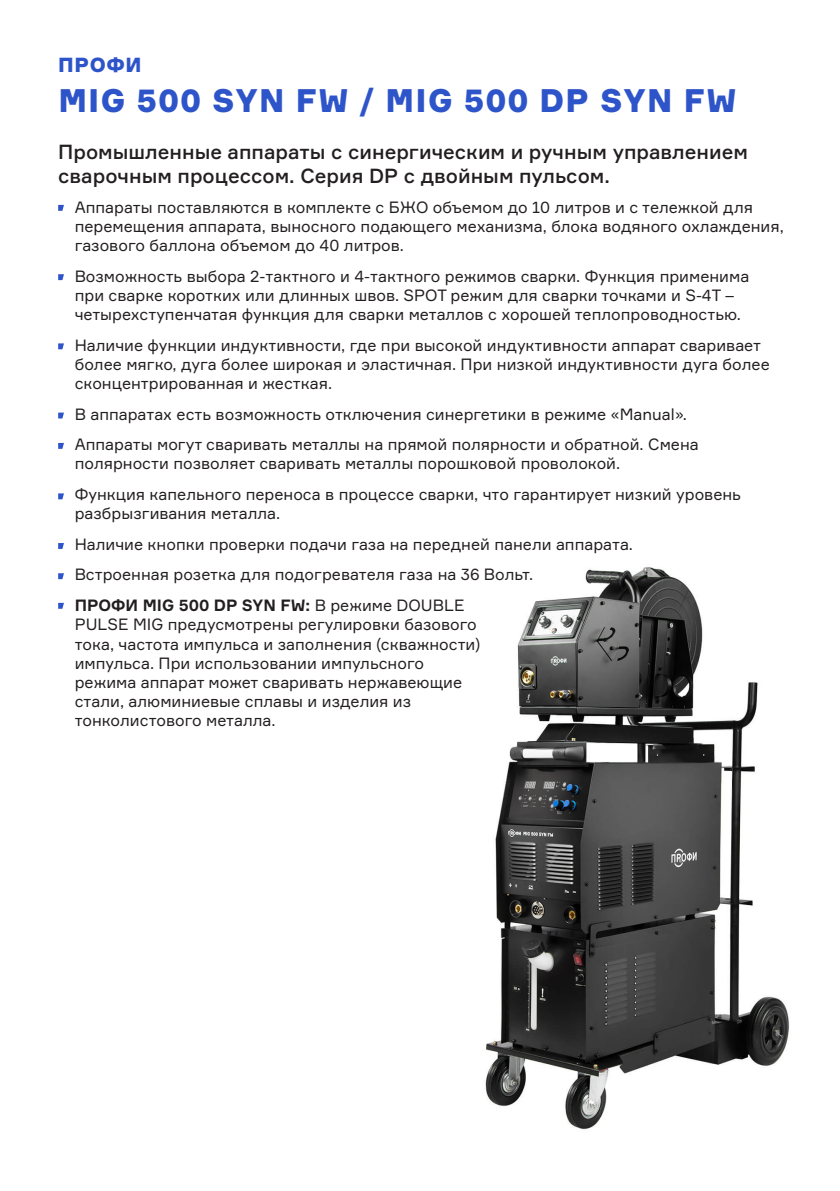
<style>
.page{position:relative;width:840px;height:1191px;background:#fff}
.page>*{position:absolute;margin:0;border:0;box-sizing:border-box;transform-origin:0 0}
.t1{font:900 32px "Formular";letter-spacing:.04em;color:#2e54c9}
.t2{font:500 20px/24px "Formular";color:#231f20}
.t3{font:900 20px "Formular";letter-spacing:.03em;color:#2e54c9}
.t4{font:16px/19.2px "Formular";color:#231f20}
.s1{font-weight:700}
</style>
<div class="page">
<img style="left:485px;top:567px;width:304px;height:563px">
<svg style="left:58px;top:205px;width:6px;height:6px"></svg>
<svg style="left:58px;top:274px;width:6px;height:6px"></svg>
<svg style="left:58px;top:343px;width:6px;height:6px"></svg>
<svg style="left:58px;top:412px;width:6px;height:6px"></svg>
<svg style="left:58px;top:443px;width:6px;height:6px"></svg>
<svg style="left:58px;top:493px;width:6px;height:6px"></svg>
<svg style="left:58px;top:543px;width:6px;height:6px"></svg>
<svg style="left:58px;top:573px;width:6px;height:6px"></svg>
<svg style="left:58px;top:603px;width:6px;height:6px"></svg>
<p class="t3" style="left:58px;top:53px;width:85px">ПРОФИ</p>
<p class="t1" style="left:58px;top:81px;width:679px">MIG 500 SYN FW / MIG 500 DP SYN FW</p>
<p class="t2" style="left:58px;top:140px;width:691px">Промышленные аппараты с синергическим и ручным управлением сварочным процессом. Серия DP с двойным пульсом.</p>
<p class="t4" style="left:75px;top:197px;width:710px">Аппараты поставляются в комплекте с БЖО объемом до 10 литров и с тележкой для перемещения аппарата, выносного подающего механизма, блока водяного охлаждения, газового баллона объемом до 40 литров.</p>
<p class="t4" style="left:75px;top:266px;width:675px">Возможность выбора 2-тактного и 4-тактного режимов сварки. Функция применима при сварке коротких или длинных швов. SPOT режим для сварки точками и S-4T – четырехступенчатая функция для сварки металлов с хорошей теплопроводностью.</p>
<p class="t4" style="left:75px;top:335px;width:696px">Наличие функции индуктивности, где при высокой индуктивности аппарат сваривает более мягко, дуга более широкая и эластичная. При низкой индуктивности дуга более сконцентрированная и жесткая.</p>
<p class="t4" style="left:75px;top:404px;width:613px">В аппаратах есть возможность отключения синергетики в режиме «Manual».</p>
<p class="t4" style="left:75px;top:434px;width:625px">Аппараты могут сваривать металлы на прямой полярности и обратной. Смена полярности позволяет сваривать металлы порошковой проволокой.</p>
<p class="t4" style="left:75px;top:484px;width:667px">Функция капельного переноса в процессе сварки, что гарантирует низкий уровень разбрызгивания металла.</p>
<p class="t4" style="left:75px;top:534px;width:559px">Наличие кнопки проверки подачи газа на передней панели аппарата.</p>
<p class="t4" style="left:75px;top:564px;width:459px">Встроенная розетка для подогревателя газа на 36 Вольт.</p>
<p class="t4" style="left:75px;top:595px;width:406px"><span class="s1">ПРОФИ MIG 500 DP SYN FW:</span> В режиме DOUBLE PULSE MIG предусмотрены регулировки базового тока, частота импульса и заполнения (скважности) импульса. При использовании импульсного режима аппарат может сваривать нержавеющие стали, алюминиевые сплавы и изделия из тонколистового металла.</p>
</div>
